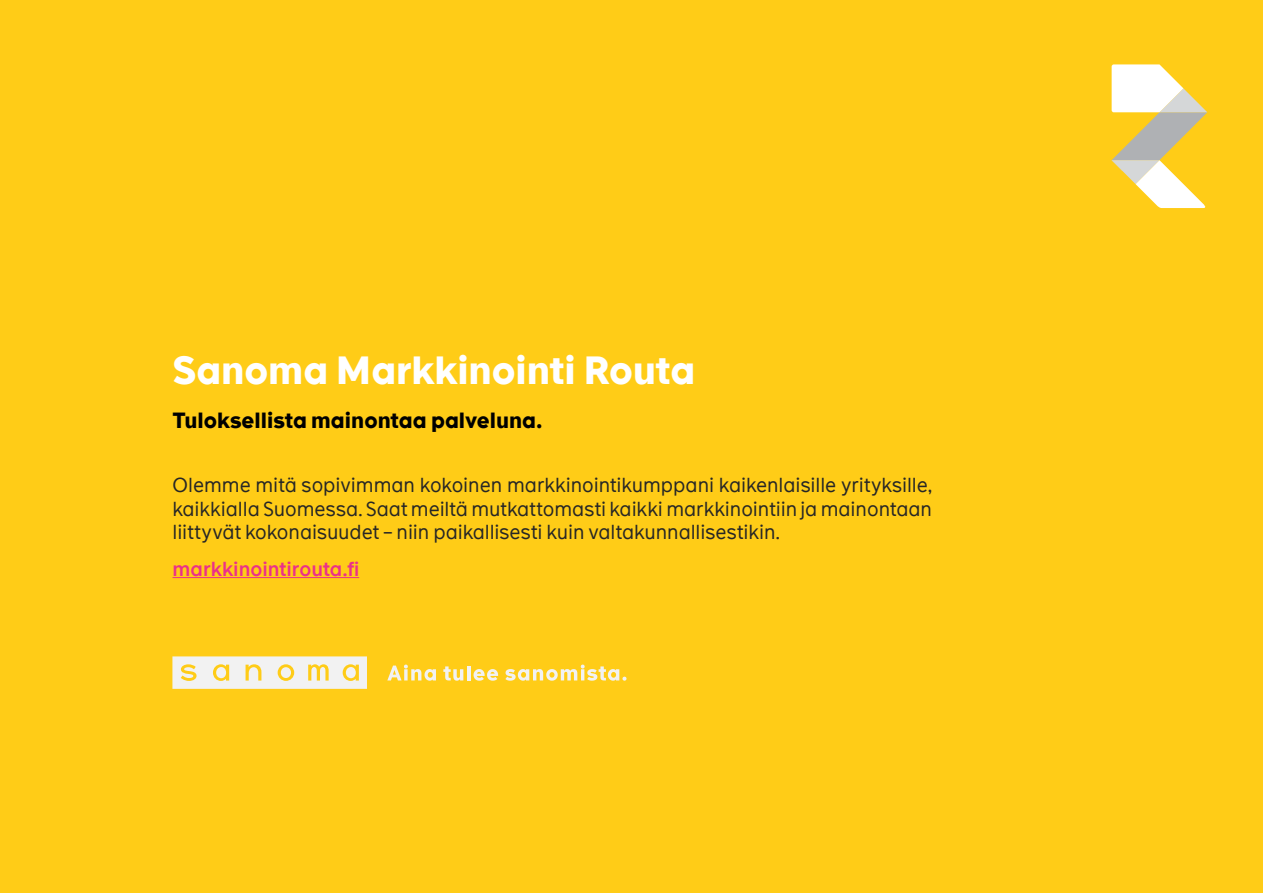
<style>
.page{position:relative;width:1263px;height:893px;background:#ffcc17}
.page>*{position:absolute;margin:0;border:0;box-sizing:border-box;transform-origin:0 0}
.t1{font:700 37.5px "The Message";color:#fff}
.t2{font:700 21px "The Message";color:#000}
.t3{font:19.35px/23.2px "The Message";letter-spacing:-.005em;color:#262626;text-align:justify}
.t4{font:600 19.35px "The Message";color:#eb308a}
</style>
<div class="page">
<hr style="left:172px;top:577px;width:187px;height:1px;background:#eb308a">
<svg style="left:1111px;top:64px;width:97px;height:144px"></svg>
<svg style="left:172px;top:656px;width:195px;height:33px;background:#f3ecd0"></svg>
<svg style="left:387px;top:665px;width:49px;height:16px"></svg>
<svg style="left:443px;top:666px;width:20px;height:15px"></svg>
<hr style="left:467px;top:666px;width:3px;height:14px;background:#f2f2f2">
<svg style="left:473px;top:669px;width:25px;height:12px"></svg>
<svg style="left:505px;top:665px;width:121px;height:16px"></svg>
<h1 class="t1" style="left:172px;top:346px;width:524px">Sanoma Markkinointi Routa</h1>
<p class="t2" style="left:172px;top:406px;width:371px">Tuloksellista mainontaa palveluna.</p>
<p class="t3" style="left:172px;top:474px;width:761px">Olemme mitä sopivimman kokoinen markkinointikumppani kaikenlaisille yrityksille, kaikkialla Suomessa. Saat meiltä mutkattomasti kaikki markkinointiin ja mainontaan liittyvät kokonaisuudet – niin paikallisesti kuin valtakunnallisestikin.</p>
<p class="t4" style="left:172px;top:557px;width:188px">markkinointirouta.fi</p>
</div>
